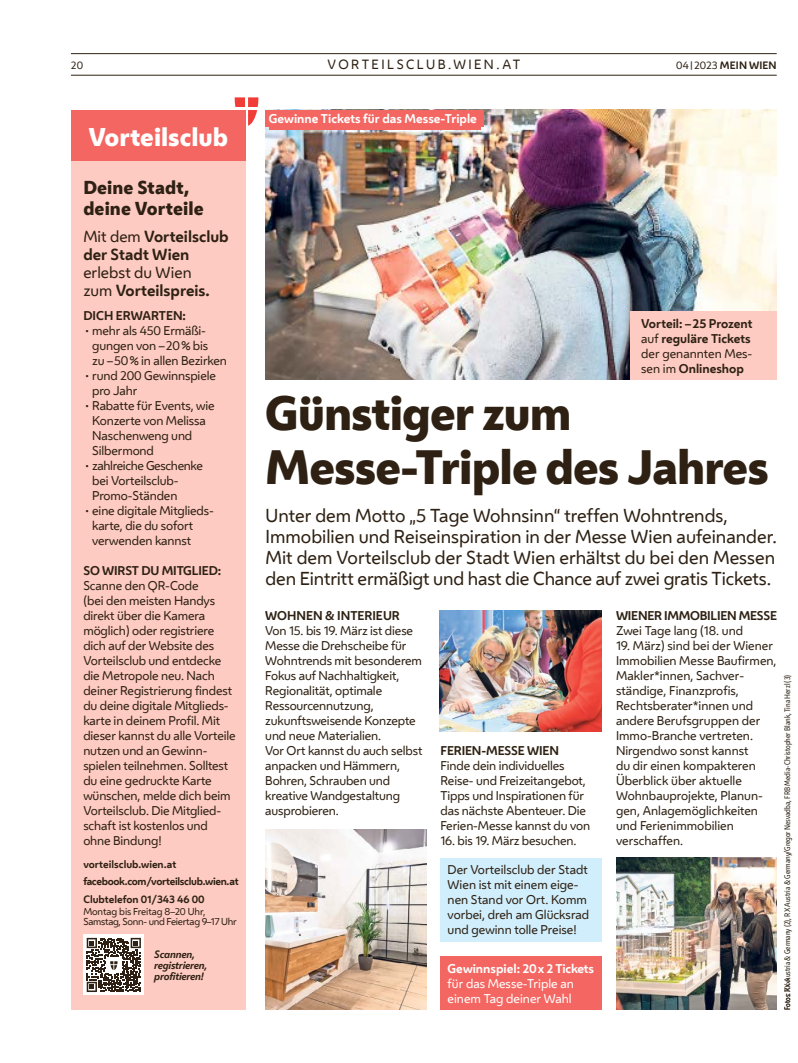
<style>
.page{position:relative;width:798px;height:1063px;background:#fff}
.page>*{position:absolute;margin:0;border:0;box-sizing:border-box;transform-origin:0 0}
.HL_Header_36pt{font:800 45px/54px "Wiener Melange";letter-spacing:-.02em;color:#2e2113}
.t1{font:800 24px "Wiener Melange";color:#fff}
.HL_VS_14pt{font:17.5px/21px "Wiener Melange";color:#2e2113}
.HL_Header_14pt{font:800 17.5px/21px "Wiener Melange";letter-spacing:.005em;color:#2e2113}
.HL_VS_12pt{font:700 15px/18px "Wiener Melange";color:#2e2113}
.t2{font:12.5px "Wiener Melange";color:#2e2113}
.FT_FT{font:11.88px/15px "Wiener Melange";letter-spacing:-.01em;color:#2e2113}
.Spalte_Infobox_VC_hinterlegt{font:11.88px/15px "Wiener Melange";color:#2e2113}
.Spalte_Infobox_VC_hinterlegt-2{font:700 11.88px/15px "Wiener Melange";color:#2e2113}
.FT_Zwischentitel{font:700 11.88px "Wiener Melange";letter-spacing:-.01em;color:#2e2113}
.Spalte_Infobox_VC_hinterlegt_GEWINN_Rot{font:11.88px/15px "Wiener Melange";color:#fff}
.Spalte_Infobox_VC_hinterlegt_GEWINN_Rot-2{font:700 11.88px "Wiener Melange";color:#fff}
.FT_FT-2{font:700 11.88px "Wiener Melange";letter-spacing:-.02em;color:#2e2113}
.FT_FT-3{font:700 10px "Wiener Melange";letter-spacing:-.005em;color:#2e2113}
.t3{font:italic 700 10px/11.2px "Wiener Melange";letter-spacing:-.02em;color:#2e2113}
.FT_FT-4{font:700 10px "Wiener Melange";letter-spacing:-.03em;color:#2e2113}
.t4{font:10px "Wiener Melange";color:#2e2113}
.FT_FT-5{font:9.38px "Wiener Melange";letter-spacing:-.03em;color:#2e2113}
.FT_FT-6{font:9.38px "Wiener Melange";letter-spacing:-.01em;color:#2e2113}
.t5{font:7.5px "Wiener Melange Cd";color:#2e2113}
.s1{font-weight:400}
.s2{font-weight:400;font-size:7.5px}
.s3{font-weight:700}
</style>
<div class="page">
<hr style="left:71px;top:75px;width:705px;height:1px;background:#2e2113">
<hr style="left:71px;top:53px;width:705px;height:1px;background:#2e2113">
<div style="left:71px;top:110px;width:174px;height:55px;background:#f46661"></div>
<svg style="left:234px;top:97px;width:24px;height:29px"></svg>
<img style="left:265px;top:110px;width:511px;height:270px">
<div style="left:265px;top:110px;width:219px;height:16px;background:#f46661"></div>
<div style="left:269px;top:110px;width:211px;height:19px;background:#f46661"></div>
<div style="left:71px;top:162px;width:174px;height:848px;background:#fecbc3"></div>
<div style="left:84px;top:935px;width:60px;height:60px;background:#fff"></div>
<svg style="left:87px;top:938px;width:54px;height:54px"></svg>
<img style="left:439px;top:611px;width:162px;height:120px">
<img style="left:616px;top:857px;width:160px;height:153px">
<img style="left:265px;top:830px;width:161px;height:180px">
<div style="left:630px;top:311px;width:146px;height:69px;background:#fecbc3"></div>
<div style="left:440px;top:858px;width:161px;height:83px;background:#d1eefc"></div>
<div style="left:440px;top:956px;width:161px;height:54px;background:#f46661"></div>
<p class="t4" style="left:71px;top:58px;width:14px">20</p>
<p class="t2" style="left:327px;top:55px;width:22px">Vorteilsclub</p>
<p class="t2" style="left:448px;top:55px;width:16px">.wien</p>
<p class="t2" style="left:496px;top:55px;width:16px">.at</p>
<p class="FT_FT-3" style="left:676px;top:57px;width:102px"><span class="s1">04</span><span class="s2">|</span><span class="s1">2023</span> MEIN WIEN</p>
<p class="t1" style="left:88px;top:120px;width:141px">Vorteilsclub</p>
<h1 class="HL_Header_14pt" style="left:83px;top:177px;width:122px">Deine Stadt, deine Vorteile</h1>
<p class="HL_VS_12pt" style="left:83px;top:226px;width:147px"><span class="s1">Mit dem</span> Vorteilsclub der Stadt Wien <span class="s1">erlebst du Wien<br>zum</span> Vorteilspreis.</p>
<p class="FT_Zwischentitel" style="left:83px;top:305px;width:104px">DICH ERWARTEN:</p>
<p class="FT_FT" style="left:92px;top:322px;width:136px;text-indent:-9px">•mehr als 450 Ermäßi-- gungen von –20% bis<br>zu –50% in allen Bezirken</p>
<p class="FT_FT" style="left:92px;top:367px;width:125px;text-indent:-9px">•rund 200 Gewinnspiele pro Jahr</p>
<p class="FT_FT" style="left:92px;top:397px;width:124px;text-indent:-9px">•Rabatte für Events, wie<br>Konzerte von Melissa<br>Naschenweng und<br>Silbermond</p>
<p class="FT_FT" style="left:92px;top:457px;width:112px;text-indent:-9px">•zahlreiche Geschenke bei Vorteilsclub-<br>Promo-Ständen</p>
<p class="FT_FT" style="left:92px;top:502px;width:123px;text-indent:-9px">•eine digitale Mitglieds&shy;karte, die du sofort verwenden kannst</p>
<p class="FT_Zwischentitel" style="left:83px;top:560px;width:139px">SO WIRST DU MITGLIED:</p>
<p class="FT_FT" style="left:83px;top:577px;width:154px">Scanne den QR-Code<br>(bei den meisten Handys direkt über die Kamera möglich) oder registriere dich auf der Website des<br>Vorteilsclub und entdecke die Metropole neu. Nach deiner Registrierung findest du deine digitale Mitglieds&shy;karte in deinem Profil. Mit dieser kannst du alle Vorteile nutzen und an Gewinn&shy;spielen teilnehmen. Solltest du eine gedruckte Karte wünschen, melde dich beim<br>Vorteilsclub. Die Mitglied&shy;schaft ist kostenlos und ohne Bindung!</p>
<p class="FT_FT-3" style="left:83px;top:856px;width:94px">vorteilsclub.wien.at</p>
<p class="FT_FT-4" style="left:83px;top:873px;width:157px">facebook.com/vorteilsclub.wien.at</p>
<p class="FT_FT-3" style="left:83px;top:891px;width:123px">Clubtelefon 01/343 46 00</p>
<p class="FT_FT-6" style="left:83px;top:905px;width:124px">Montag bis Freitag 8–20 Uhr,</p>
<p class="FT_FT-5" style="left:83px;top:915px;width:155px">Samstag, Sonn- und Feiertag 9–17 Uhr</p>
<p class="t3" style="left:154px;top:948px;width:55px">Scannen, registrieren, profitieren!</p>
<p class="Spalte_Infobox_VC_hinterlegt_GEWINN_Rot-2" style="left:269px;top:108px;width:209px">Gewinne Tickets für das Messe-Triple</p>
<p class="Spalte_Infobox_VC_hinterlegt-2" style="left:641px;top:315px;width:113px">Vorteil: –25 Prozent <span class="s1">auf</span> reguläre Tickets <span class="s1">der genannten Mes&shy;sen im</span> Onlineshop</p>
<h1 class="HL_Header_36pt" style="left:265px;top:386px;width:505px">Günstiger zum<br>Messe-Triple des Jahres</h1>
<p class="HL_VS_14pt" style="left:265px;top:504px;width:512px">Unter dem Motto „5 Tage Wohnsinn“ treffen Wohntrends, Immobilien und Reiseinspiration in der Messe Wien aufeinander.<br>Mit dem Vorteilsclub der Stadt Wien erhältst du bei den Messen den Eintritt ermäßigt und hast die Chance auf zwei gratis Tickets.</p>
<p class="FT_Zwischentitel" style="left:265px;top:605px;width:136px">WOHNEN &amp; INTERIEUR</p>
<p class="FT_FT" style="left:265px;top:622px;width:159px">Von 15. bis 19. März ist diese<br>Messe die Drehscheibe für<br>Wohntrends mit besonderem<br>Fokus auf Nachhaltigkeit,<br>Regionalität, optimale<br>Ressourcennutzung, zukunftsweisende Konzepte und neue Materialien.<br>Vor Ort kannst du auch selbst anpacken und Hämmern,<br>Bohren, Schrauben und kreative Wandgestaltung ausprobieren.</p>
<p class="FT_Zwischentitel" style="left:440px;top:740px;width:120px">FERIEN-MESSE WIEN</p>
<p class="FT_FT" style="left:440px;top:757px;width:151px">Finde dein individuelles<br>Reise- und Freizeitangebot,<br>Tipps und Inspirationen für das nächste Abenteuer. Die<br>Ferien-Messe kannst du von</p>
<p class="FT_FT" style="left:440px;top:832px;width:137px">16. bis 19. März besuchen.</p>
<p class="Spalte_Infobox_VC_hinterlegt" style="left:447px;top:862px;width:143px">Der Vorteilsclub der Stadt<br>Wien ist mit einem eige&shy;nen Stand vor Ort. Komm vorbei, dreh am Glücksrad und gewinn tolle Preise!</p>
<p class="Spalte_Infobox_VC_hinterlegt_GEWINN_Rot" style="left:447px;top:960px;width:148px"><span class="s3">Gewinnspiel: 20x 2 Tickets </span>für das Messe-Triple an einem Tag deiner Wahl</p>
<p class="FT_FT-2" style="left:615px;top:605px;width:162px">WIENER IMMOBILIEN MESSE</p>
<p class="FT_FT" style="left:615px;top:622px;width:129px">Zwei Tage lang (18. und</p>
<p class="FT_FT" style="left:615px;top:637px;width:162px">19. März) sind bei der Wiener<br>Immobilien Messe Baufirmen,<br>Makler*innen, Sachver&shy;ständige, Finanzprofis,<br>Rechtsberater*innen und andere Berufsgruppen der<br>Immo-Branche vertreten.<br>Nirgendwo sonst kannst<br>du dir einen kompakteren<br>Überblick über aktuelle<br>Wohnbauprojekte, Planun&shy;gen, Anlagemöglichkeiten und Ferienimmobilien verschaffen.</p>
<p class="t5" style="left:782px;top:1010px;width:337px;rotate:-90deg">Fotos: RX Austria &amp; Germany (2), RX Austria &amp; Germany/Gregor Nesvadba, FRB Media-Christopher Blank, Tina Herzl (3)</p>
<p class="t5" style="left:782px;top:992px;width:15px;rotate:-90deg">Xxxx</p>
</div>
